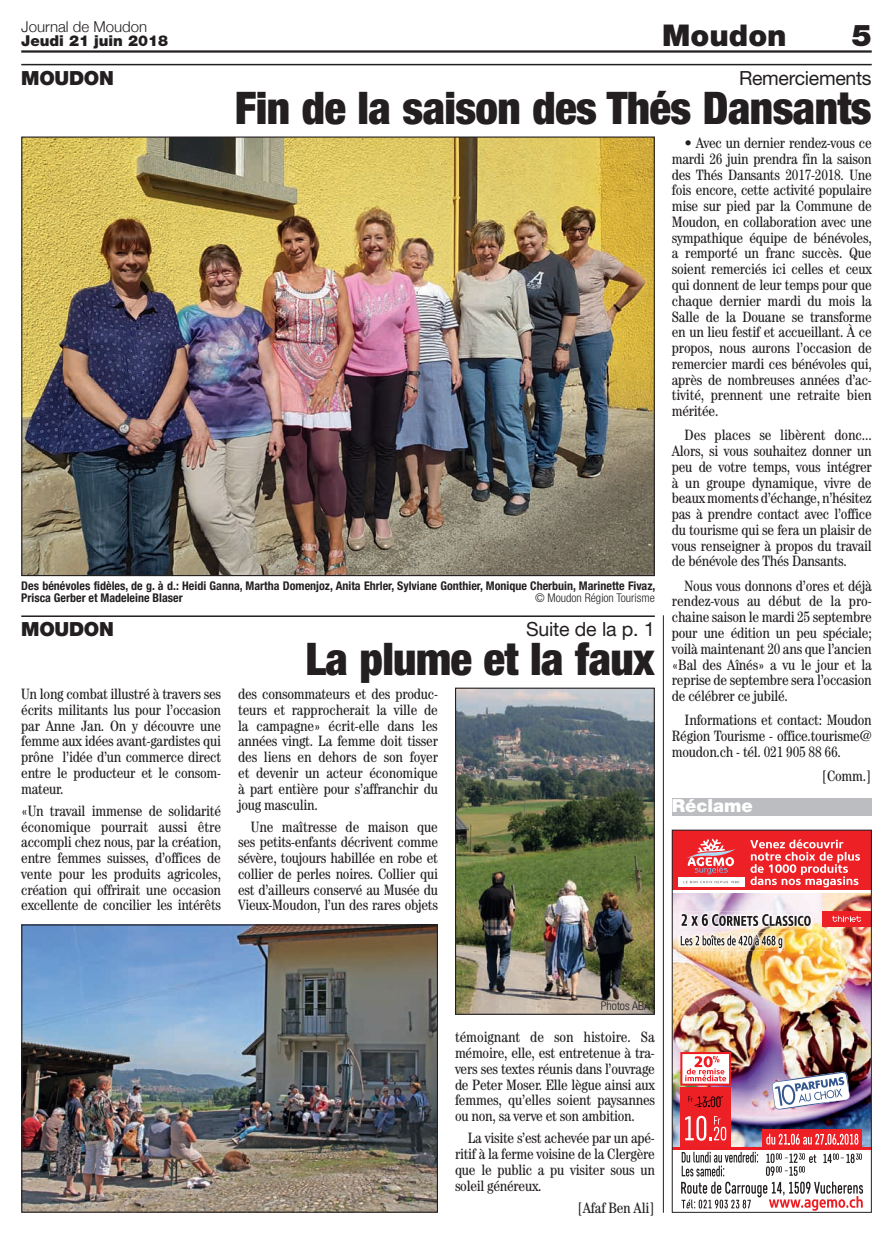
<style>
.page{position:relative;width:893px;height:1234px;background:#fff}
.page>*{position:absolute;margin:0;border:0;box-sizing:border-box;transform-origin:0 0}
.t1{font:900 condensed 45px "Helvetica Neue";letter-spacing:-.015em;color:#231f20}
.t2{font:900 30px "Helvetica Neue";color:#231f20}
.t3{font:19.5px "Helvetica Neue";letter-spacing:-.015em;color:#231f20}
.t4{font:900 19.5px "Helvetica Neue";letter-spacing:-.015em;color:#231f20}
.t5{font:900 18px "Helvetica Neue";color:#fff}
.t6{font:condensed 15px/15.8px "Century";letter-spacing:-.015em;color:#231f20;text-align:justify}
.t7{font:300 15px "Helvetica Neue";color:#231f20}
.t8{font:900 15px "Helvetica Neue";color:#231f20}
.t9{font:700 condensed 12px/12px "Helvetica Neue";color:#231f20}
.t10{font:300 condensed 12px "Helvetica Neue";color:#231f20}
</style>
<div class="page">
<hr style="left:21px;top:50px;width:851px;height:3px;background:#231f20">
<div style="left:672px;top:798px;width:200px;height:17px;background:#bcbdc0"></div>
<hr style="left:663px;top:615px;width:1px;height:597px;background:#231f20">
<img style="left:674px;top:893px;width:196px;height:253px">
<div style="left:672px;top:830px;width:199px;height:60px;background:#ed2026"></div>
<hr style="left:672px;top:1146px;width:199px;height:3px;background:#ee1d23">
<div style="left:762px;top:1129px;width:99px;height:18px;background:#ed2026"></div>
<svg style="left:766px;top:1133px;width:92px;height:11px"></svg>
<img style="left:678px;top:932px;width:107px;height:18px">
<svg style="left:681px;top:935px;width:101px;height:12px"></svg>
<div style="left:822px;top:911px;width:49px;height:15px;background:#ed2026"></div>
<svg style="left:832px;top:915px;width:29px;height:6px"></svg>
<svg style="left:687px;top:838px;width:48px;height:36px"></svg>
<div style="left:678px;top:877px;width:66px;height:9px;background:#fff"></div>
<svg style="left:683px;top:880px;width:56px;height:3px"></svg>
<img style="left:679px;top:911px;width:134px;height:17px">
<svg style="left:681px;top:913px;width:130px;height:12px"></svg>
<div style="left:680px;top:1087px;width:51px;height:59px;background:#ed2026"></div>
<svg style="left:685px;top:1115px;width:41px;height:25px"></svg>
<svg style="left:688px;top:1096px;width:35px;height:10px"></svg>
<svg style="left:680px;top:1051px;width:51px;height:34px"></svg>
<svg style="left:750px;top:839px;width:110px;height:48px"></svg>
<svg style="left:681px;top:1151px;width:182px;height:59px"></svg>
<svg style="left:772px;top:1071px;width:78px;height:38px"></svg>
<div style="left:672px;top:829px;width:200px;height:383px;border:1px solid #231f20"></div>
<hr style="left:21px;top:615px;width:634px;height:2px;background:#231f20">
<img style="left:23px;top:926px;width:413px;height:284px">
<div style="left:21px;top:924px;width:417px;height:288px;border:1px solid #231f20"></div>
<img style="left:457px;top:689px;width:196px;height:323px">
<div style="left:455px;top:687px;width:200px;height:327px;border:1px solid #231f20"></div>
<hr style="left:21px;top:64px;width:851px;height:1px;background:#231f20">
<img style="left:23px;top:138px;width:630px;height:436px">
<p class="t7" style="left:21px;top:15px;width:127px">Journal de Moudon</p>
<p class="t8" style="left:21px;top:31px;width:148px">Jeudi 21 juin 2018</p>
<h2 class="t2" style="left:662px;top:17px;width:126px">Moudon</h2>
<h2 class="t2" style="left:852px;top:17px;width:22px">5</h2>
<h3 class="t4" style="left:21px;top:66px;width:94px">MOUDON</h3>
<h3 class="t3" style="left:739px;top:66px;width:134px">Remerciements</h3>
<h1 class="t1" style="left:235px;top:80px;width:638px">Fin de la saison des Thés Dansants</h1>
<p class="t9" style="left:21px;top:580px;width:636px">Des bénévoles fidèles, de g. à d.: Heidi Ganna, Martha Domenjoz, Anita Ehrler, Sylviane Gonthier, Monique Cherbuin, Marinette Fivaz,<br>Prisca Gerber et Madeleine Blaser</p>
<p class="t10" style="left:535px;top:591px;width:121px">© Moudon Région Tourisme</p>
<h3 class="t4" style="left:21px;top:617px;width:94px">MOUDON</h3>
<h3 class="t3" style="left:526px;top:617px;width:130px">Suite de la p. 1</h3>
<h1 class="t1" style="left:305px;top:631px;width:351px">La plume et la faux</h1>
<p class="t6" style="left:238px;top:685px;width:201px">des consommateurs et des produc&shy;teurs et rapprocherait la ville de la campagne» écrit-elle dans les années vingt. La femme doit tisser des liens en dehors de son foyer et devenir un acteur économique à part entière pour s’affranchir du joug masculin.</p>
<p class="t6" style="left:238px;top:818px;width:201px;text-indent:13px">Une maîtresse de maison que ses petits-enfants décrivent comme sévère, toujours habillée en robe et collier de perles noires. Collier qui est d’ailleurs conservé au Musée du Vieux-Moudon, l’un des rares objets</p>
<p class="t6" style="left:21px;top:685px;width:201px">Un long combat illustré à travers ses écrits militants lus pour l’occasion par Anne Jan. On y découvre une femme aux idées avant-gardistes qui prône l’idée d’un commerce direct entre le producteur et le consom&shy;mateur.</p>
<p class="t6" style="left:21px;top:802px;width:201px">«Un travail immense de solidarité économique pourrait aussi être accompli chez nous, par la création, entre femmes suisses, d’offices de vente pour les produits agricoles, création qui offrirait une occasion excellente de concilier les intérêts</p>
<p class="t6" style="left:672px;top:135px;width:201px;text-indent:13px">• Avec un dernier rendez-vous ce mardi 26 juin prendra fin la saison des Thés Dansants 2017-2018. Une fois encore, cette activité populaire mise sur pied par la Commune de Moudon, en collaboration avec une sympathique équipe de bénévoles, a remporté un franc succès. Que soient remerciés ici celles et ceux qui donnent de leur temps pour que chaque dernier mardi du mois la Salle de la Douane se transforme en un lieu festif et accueillant. À ce propos, nous aurons l’occasion de remercier mardi ces bénévoles qui, après de nombreuses années d’ac&shy;tivité, prennent une retraite bien méritée.</p>
<p class="t6" style="left:672px;top:427px;width:201px;text-indent:13px">Des places se libèrent donc...<br>Alors, si vous souhaitez donner un peu de votre temps, vous intégrer à un groupe dynamique, vivre de beaux moments d’échange, n’hésitez pas à prendre contact avec l’office du tourisme qui se fera un plaisir de vous renseigner à propos du travail de bénévole des Thés Dansants.</p>
<p class="t6" style="left:672px;top:577px;width:201px;text-indent:13px">Nous vous donnons d’ores et déjà rendez-vous au début de la pro&shy;chaine saison le mardi 25 septembre pour une édition un peu spéciale; voilà maintenant 20 ans que l’ancien «Bal des Aînés» a vu le jour et la reprise de septembre sera l’occasion de célébrer ce jubilé.</p>
<p class="t6" style="left:672px;top:712px;width:201px;text-indent:13px">Informations et contact: Moudon Région Tourisme - office.tourisme@ moudon.ch - tél. 021 905 88 66.</p>
<p class="t6" style="left:821px;top:767px;width:52px">[Comm.]</p>
<p class="t5" style="left:672px;top:794px;width:83px">Réclame</p>
<p class="t10" style="left:601px;top:998px;width:51px">Photos ABA</p>
<p class="t6" style="left:455px;top:1028px;width:202px">témoignant de son histoire. Sa mémoire, elle, est entretenue à tra&shy;vers ses textes réunis dans l’ouvrage de Peter Moser. Elle lègue ainsi aux femmes, qu’elles soient paysannes ou non, sa verve et son ambition.</p>
<p class="t6" style="left:455px;top:1129px;width:201px;text-indent:13px">La visite s’est achevée par un apé&shy;ritif à la ferme voisine de la Clergère que le public a pu visiter sous un soleil généreux.</p>
<p class="t6" style="left:577px;top:1199px;width:79px">[Afaf Ben Ali]</p>
</div>
